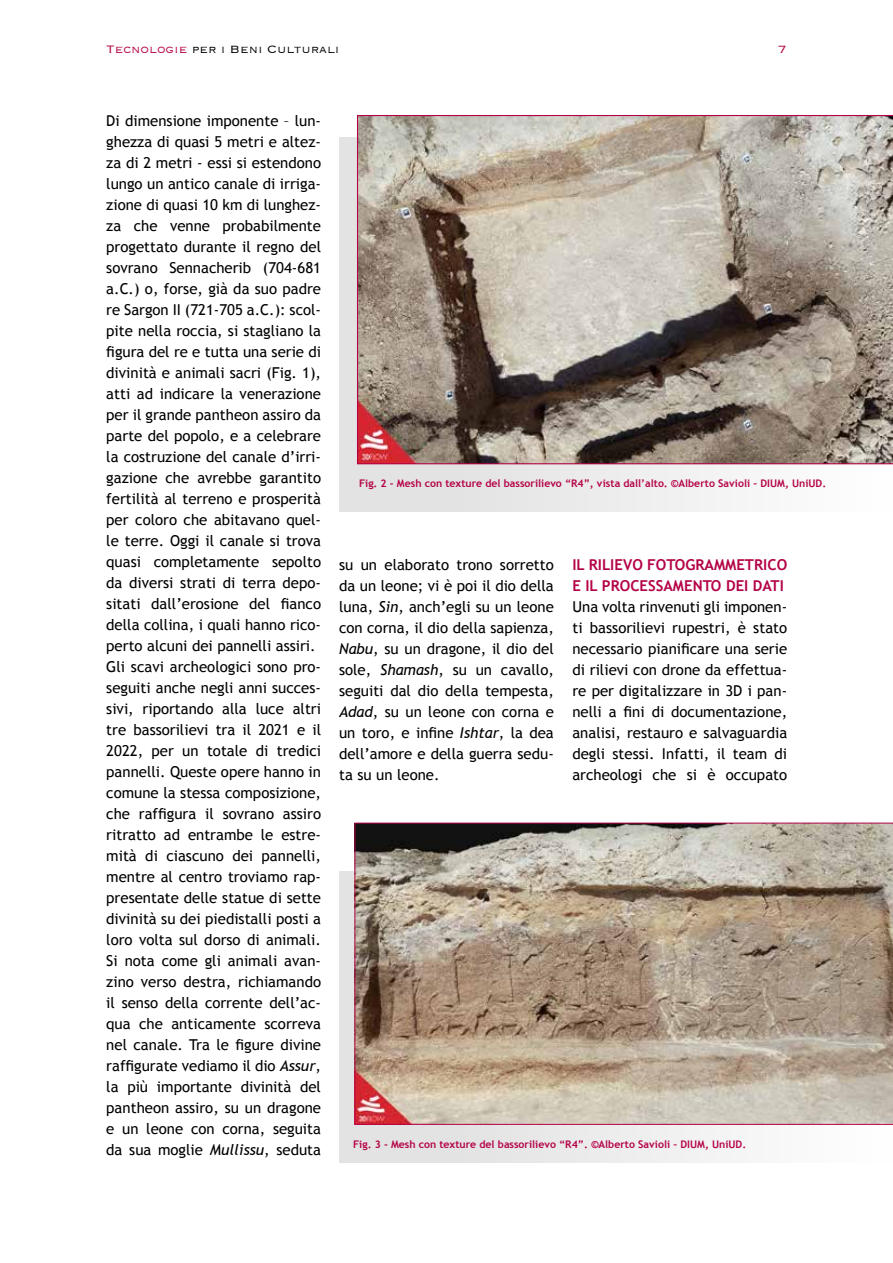
<style>
.page{position:relative;width:893px;height:1263px;background:#fff}
.page>*{position:absolute;margin:0;border:0;box-sizing:border-box;transform-origin:0 0}
.t1{font:15px/21px "Trebuchet MS";color:#000;text-align:justify}
.t2{font:700 15px/21px "Trebuchet MS";color:#b40247}
.t3{font:300 14.1px "Copperplate";color:#000}
.t4{font:300 14.1px "Copperplate";color:#b40247}
.t5{font:700 10.5px "Trebuchet MS";color:#b40247}
.s1{color:#b40247}
.s2{font-style:italic}
</style>
<div class="page">
<svg style="left:339px;top:138px;width:554px;height:374px;fill:#e9e9e9"></svg>
<svg style="left:357px;top:115px;width:536px;height:349px"></svg>
<svg style="left:339px;top:872px;width:554px;height:291px;fill:#e9e9e9"></svg>
<svg style="left:355px;top:823px;width:538px;height:301px"></svg>
<p class="t3" style="left:106px;top:40px;width:235px"><span class="s1">Tecnologie</span> per i Beni Culturali</p>
<p class="t4" style="left:778px;top:40px;width:10px">7</p>
<p class="t1" style="left:106px;top:111px;width:216px;text-align:left">Di dimensione imponente – lun&shy;ghezza di quasi 5 metri e altez&shy;za di 2 metri - essi si estendono lungo un antico canale di irriga&shy;zione di quasi 10 km di lunghez&shy;za che venne probabilmente progettato durante il regno del sovrano Sennacherib (704-681 a.C.) o, forse, già da suo padre re Sargon II (721-705 a.C.): scol&shy;pite nella roccia, si stagliano la figura del re e tutta una serie di divinità e animali sacri (Fig. 1), atti ad indicare la venerazione per il grande pantheon assiro da parte del popolo, e a celebrare la costruzione del canale d’irri&shy;gazione che avrebbe garantito fertilità al terreno e prosperità per coloro che abitavano quel&shy;le terre. Oggi il canale si trova quasi completamente sepolto da diversi strati di terra depo&shy;sitati dall’erosione del fianco della collina, i quali hanno rico&shy;perto alcuni dei pannelli assiri.<br>Gli scavi archeologici sono pro&shy;seguiti anche negli anni succes&shy;sivi, riportando alla luce altri tre bassorilievi tra il 2021 e il<br>2022, per un totale di tredici pannelli. Queste opere hanno in comune la stessa composizione, che raffigura il sovrano assiro ritratto ad entrambe le estre&shy;mità di ciascuno dei pannelli, mentre al centro troviamo rap&shy;presentate delle statue di sette divinità su dei piedistalli posti a loro volta sul dorso di animali.<br>Si nota come gli animali avan&shy;zino verso destra, richiamando il senso della corrente dell’ac&shy;qua che anticamente scorreva nel canale. Tra le figure divine raffigurate vediamo il dio <span class="s2">Assur</span>, la più importante divinità del pantheon assiro, su un dragone e un leone con corna, seguita da sua moglie <span class="s2">Mullissu</span>, seduta</p>
<p class="t5" style="left:359px;top:477px;width:469px">Fig. 2 - Mesh con texture del bassorilievo “R4”, vista dall’alto. ©Alberto Savioli – DIUM, UniUD.</p>
<p class="t1" style="left:339px;top:554px;width:216px">su un elaborato trono sorretto da un leone; vi è poi il dio della luna, <span class="s2">Sin</span>, anch’egli su un leone con corna, il dio della sapienza, <span class="s2">Nabu</span>, su un dragone, il dio del sole, <span class="s2">Shamash</span>, su un cavallo, seguiti dal dio della tempesta, <span class="s2">Adad</span>, su un leone con corna e un toro, e infine <span class="s2">Ishtar</span>, la dea dell’amore e della guerra sedu&shy;ta su un leone.</p>
<p class="t2" style="left:572px;top:554px;width:216px">IL RILIEVO FOTOGRAMMETRICO<br>E IL PROCESSAMENTO DEI DATI</p>
<p class="t1" style="left:572px;top:596px;width:216px">Una volta rinvenuti gli imponen&shy;ti bassorilievi rupestri, è stato necessario pianificare una serie di rilievi con drone da effettua&shy;re per digitalizzare in 3D i pan&shy;nelli a fini di documentazione, analisi, restauro e salvaguardia degli stessi. Infatti, il team di archeologi che si è occupato</p>
<p class="t5" style="left:353px;top:1138px;width:395px">Fig. 3 - Mesh con texture del bassorilievo “R4”. ©Alberto Savioli – DIUM, UniUD.</p>
</div>
